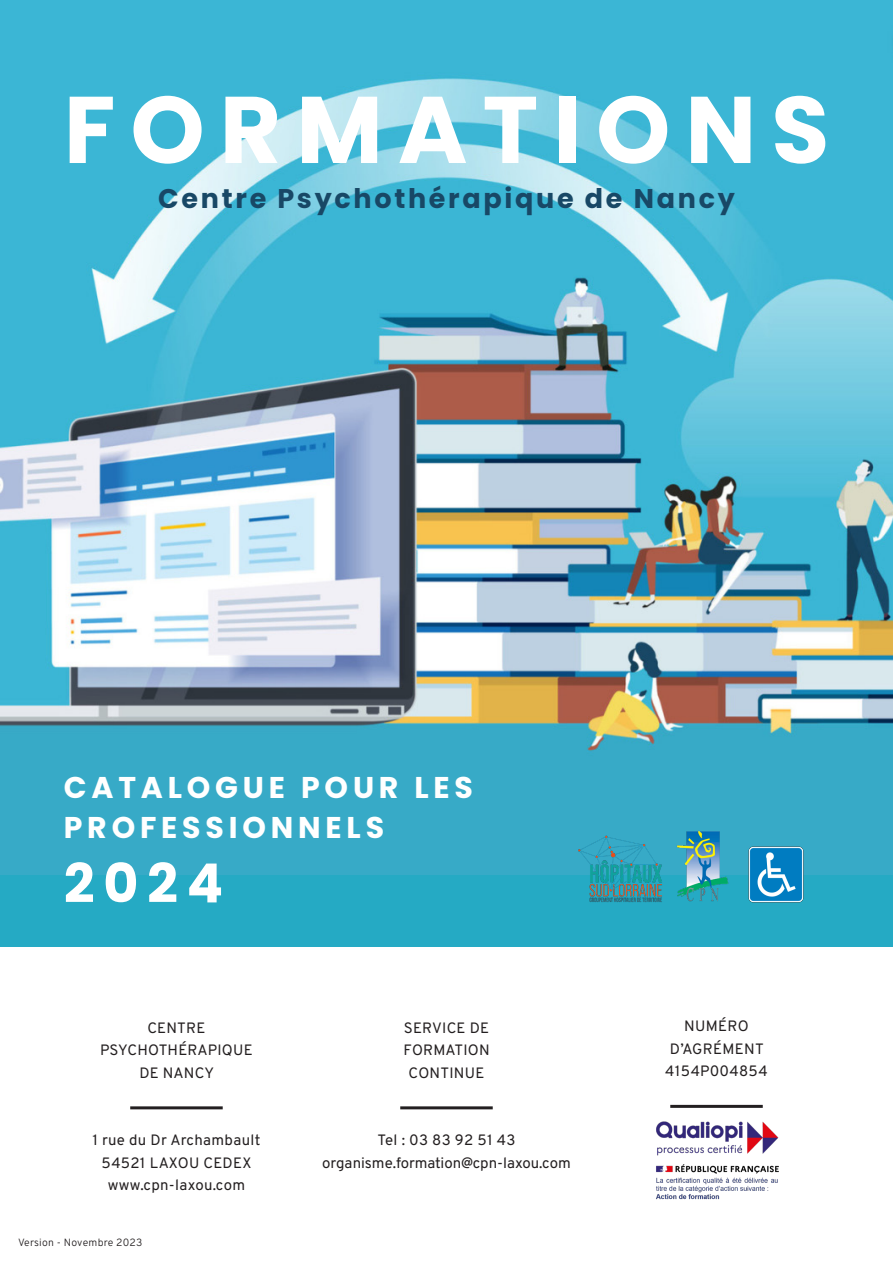
<style>
.page{position:relative;width:893px;height:1263px;background:#fff}
.page>*{position:absolute;margin:0;border:0;box-sizing:border-box;transform-origin:0 0}
.t1{font:700 94.5px "Poppins";letter-spacing:.16em;color:#fff}
.t2{font:700 54px "Poppins";color:#fff}
.t3{font:700 30px/39.6px "Poppins";letter-spacing:.16em;color:#fff}
.t4{font:700 27px "Poppins";letter-spacing:.1em;color:#184866}
.t5{font:15px/22.5px "Overpass";letter-spacing:.015em;color:#231f20;text-align:center}
.t6{font:300 10.5px "Overpass";letter-spacing:.02em;color:#231f20}
</style>
<div class="page">
<div style="left:0;top:853px;width:893px;height:94px;background:#25aac4"></div>
<img style="left:0;top:0;width:893px;height:875px">
<img style="left:572px;top:827px;width:161px;height:75px">
<img style="left:746px;top:845px;width:60px;height:58px">
<hr style="left:130px;top:1106px;width:93px;height:3px;background:#231f20">
<hr style="left:400px;top:1106px;width:93px;height:3px;background:#231f20">
<hr style="left:670px;top:1105px;width:93px;height:3px;background:#231f20">
<img style="left:656px;top:1121px;width:122px;height:79px">
<p class="t1" style="left:64px;top:75px;width:767px">FORMATIONS</p>
<p class="t4" style="left:158px;top:183px;width:578px">Centre Psychothérapique de Nancy</p>
<p class="t3" style="left:64px;top:768px;width:411px">CATALOGUE POUR LES<br>PROFESSIONNELS</p>
<p class="t2" style="left:64px;top:852px;width:161px">2024</p>
<p class="t5" style="left:147px;top:1016px;width:60px">CENTRE</p>
<p class="t5" style="left:100px;top:1038px;width:154px">PSYCHOTHÉRAPIQUE</p>
<p class="t5" style="left:139px;top:1061px;width:76px">DE NANCY</p>
<p class="t5" style="left:93px;top:1128px;width:169px">1 rue du Dr Archambault<br>54521 LAXOU CEDEX www.cpn-laxou.com</p>
<p class="t6" style="left:18px;top:1233px;width:126px">Version - Novembre 2023</p>
<p class="t5" style="left:404px;top:1016px;width:87px">SERVICE DE</p>
<p class="t5" style="left:403px;top:1038px;width:88px">FORMATION</p>
<p class="t5" style="left:409px;top:1061px;width:77px">CONTINUE</p>
<p class="t5" style="left:322px;top:1128px;width:250px">Tel : 03 83 92 51 43 organisme.formation@cpn-laxou.com</p>
<p class="t5" style="left:684px;top:1014px;width:66px">NUMÉRO</p>
<p class="t5" style="left:665px;top:1037px;width:104px;text-align:left">D’AGRÉMENT<br>4154P004854</p>
</div>
